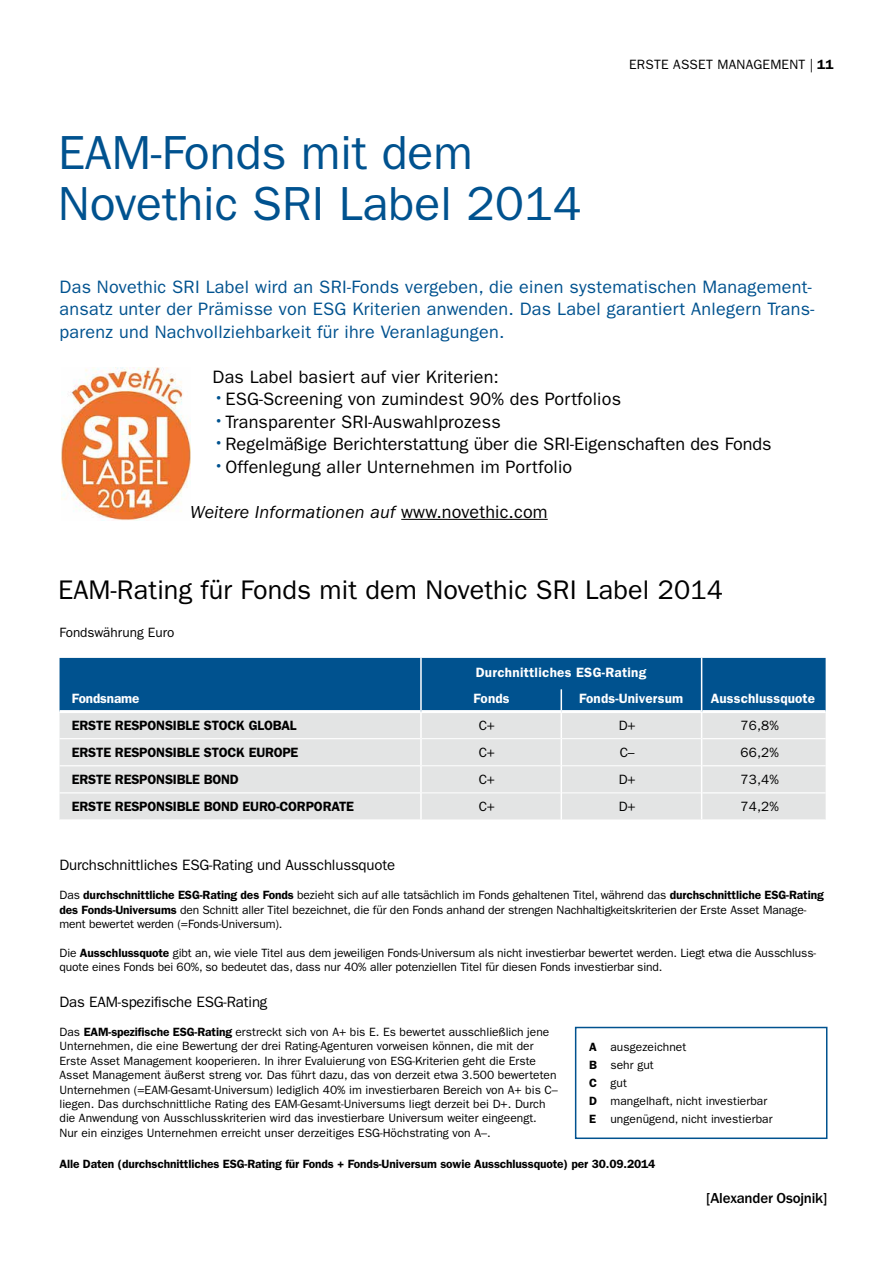
<style>
.page{position:relative;width:893px;height:1263px;background:#fff}
.page>*{position:absolute;margin:0;border:0;box-sizing:border-box;transform-origin:0 0}
.t1{font:48px/51px "ITC Franklin Gothic Std";color:#00528f}
.t2{font:27px "ITC Franklin Gothic Std";letter-spacing:.005em;color:#000}
.t3{font:18px "ITC Franklin Gothic Std";letter-spacing:.01em;color:#000}
.t4{font:18px/22.5px "ITC Franklin Gothic Std";letter-spacing:.015em;color:#00528f}
.t5{font:italic 18px "ITC Franklin Gothic Std";letter-spacing:.01em;color:#000}
.t6{font:15px "ITC Franklin Gothic Std";letter-spacing:-.01em;color:#000}
.t7{font:500 15px "ITC Franklin Gothic Std";letter-spacing:-.015em;color:#000}
.t8{font:600 13.5px "ITC Franklin Gothic Std";letter-spacing:-.01em;color:#000}
.t9{font:13.5px "ITC Franklin Gothic Std";letter-spacing:.01em;color:#000}
.t10{font:600 13.5px "ITC Franklin Gothic Std";letter-spacing:.01em;color:#fff}
.t11{font:600 13.5px "ITC Franklin Gothic Std";letter-spacing:-.01em;color:#fff}
.t12{font:12px/14.4px "ITC Franklin Gothic Std";color:#000}
.t13{font:600 12px "ITC Franklin Gothic Std";letter-spacing:-.01em;color:#000}
.s1{font-weight:600}
.s2{font-size:21px;color:#00528f}
.s3{font-style:normal}
</style>
<div class="page">
<hr style="left:401px;top:519px;width:147px;height:1px;background:#000">
<div style="left:575px;top:1027px;width:252px;height:112px;border:2px solid #00528f"></div>
<svg style="left:60px;top:658px;width:766px;height:162px;background:#9bb6ca"></svg>
<img style="left:61px;top:368px;width:129px;height:153px">
<h1 class="t1" style="left:58px;top:128px;width:525px">EAM-Fonds mit dem<br>Novethic SRI Label 2014</h1>
<p class="t9" style="left:629px;top:56px;width:206px">ERSTE ASSET MANAGEMENT | <span class="s1">11</span></p>
<p class="t4" style="left:60px;top:275px;width:756px">Das Novethic SRI Label wird an SRI-Fonds vergeben, die einen systematischen Management&shy;ansatz unter der Prämisse von ESG Kriterien anwenden. Das Label garantiert Anlegern Trans&shy;parenz und Nachvollziehbarkeit für ihre Veranlagungen.</p>
<h3 class="t3" style="left:213px;top:366px;width:288px">Das Label basiert auf vier Kriterien:</h3>
<h3 class="t3" style="left:213px;top:389px;width:410px"><span class="s2">•</span>ESG-Screening von zumindest 90% des Portfolios</h3>
<h3 class="t3" style="left:213px;top:411px;width:290px"><span class="s2">•</span>Transparenter SRI-Auswahlprozess</h3>
<h3 class="t3" style="left:213px;top:434px;width:560px"><span class="s2">•</span>Regelmäßige Berichterstattung über die SRI-Eigenschaften des Fonds</h3>
<h3 class="t3" style="left:213px;top:456px;width:361px"><span class="s2">•</span>Offenlegung aller Unternehmen im Portfolio</h3>
<h3 class="t5" style="left:190px;top:502px;width:359px">Weitere Informationen auf <span class="s3">www.novethic.com</span></h3>
<h2 class="t2" style="left:58px;top:574px;width:666px">EAM-Rating für Fonds mit dem Novethic SRI Label 2014</h2>
<p class="t9" style="left:60px;top:624px;width:116px">Fondswährung Euro</p>
<p class="t10" style="left:476px;top:664px;width:172px">Durchnittliches ESG-Rating</p>
<p class="t11" style="left:72px;top:690px;width:69px">Fondsname</p>
<p class="t10" style="left:473px;top:690px;width:38px">Fonds</p>
<p class="t10" style="left:579px;top:690px;width:106px">Fonds-Universum</p>
<p class="t10" style="left:711px;top:690px;width:106px">Ausschlussquote</p>
<p class="t8" style="left:72px;top:717px;width:226px">ERSTE RESPONSIBLE STOCK GLOBAL</p>
<p class="t9" style="left:479px;top:717px;width:18px">C+</p>
<p class="t9" style="left:619px;top:717px;width:18px">D+</p>
<p class="t9" style="left:741px;top:717px;width:40px">76,8%</p>
<p class="t8" style="left:72px;top:744px;width:228px">ERSTE RESPONSIBLE STOCK EUROPE</p>
<p class="t9" style="left:479px;top:744px;width:18px">C+</p>
<p class="t9" style="left:620px;top:744px;width:16px">C–</p>
<p class="t9" style="left:741px;top:744px;width:40px">66,2%</p>
<p class="t8" style="left:72px;top:771px;width:168px">ERSTE RESPONSIBLE BOND</p>
<p class="t9" style="left:479px;top:772px;width:18px">C+</p>
<p class="t9" style="left:619px;top:772px;width:18px">D+</p>
<p class="t9" style="left:741px;top:772px;width:40px">73,4%</p>
<p class="t8" style="left:72px;top:798px;width:284px">ERSTE RESPONSIBLE BOND EURO-CORPORATE</p>
<p class="t9" style="left:479px;top:799px;width:18px">C+</p>
<p class="t9" style="left:619px;top:799px;width:18px">D+</p>
<p class="t9" style="left:741px;top:799px;width:40px">74,2%</p>
<p class="t6" style="left:60px;top:857px;width:337px">Durchschnittliches ESG-Rating und Ausschlussquote</p>
<p class="t12" style="left:60px;top:888px;width:766px">Das <span class="s1">durchschnittliche ESG-Rating des Fonds</span> bezieht sich auf alle tatsächlich im Fonds gehaltenen Titel, während das <span class="s1">durchschnittliche ESG-Rating des Fonds-Universums</span> den Schnitt aller Titel bezeichnet, die für den Fonds anhand der strengen Nachhaltigkeitskriterien der Erste Asset Manage&shy;ment bewertet werden (=Fonds-Universum).</p>
<p class="t12" style="left:60px;top:945px;width:758px">Die <span class="s1">Ausschlussquote</span> gibt an, wie viele Titel aus dem jeweiligen Fonds-Universum als nicht investierbar bewertet werden. Liegt etwa die Ausschluss&shy;quote eines Fonds bei 60%, so bedeutet das, dass nur 40% aller potenziellen Titel für diesen Fonds investierbar sind.</p>
<p class="t6" style="left:60px;top:993px;width:209px">Das EAM-spezifische ESG-Rating</p>
<p class="t12" style="left:60px;top:1025px;width:500px">Das <span class="s1">EAM-spezifische ESG-Rating</span> erstreckt sich von A+ bis E. Es bewertet ausschließlich jene Unternehmen, die eine Bewertung der drei Rating-Agenturen vorweisen können, die mit der Erste Asset Management kooperieren. In ihrer Evaluierung von ESG-Kriterien geht die Erste Asset Management äußerst streng vor. Das führt dazu, das von derzeit etwa 3.500 bewerteten Unternehmen (=EAM-Gesamt-Universum) lediglich 40% im investierbaren Bereich von A+ bis C– liegen. Das durchschnittliche Rating des EAM-Gesamt-Universums liegt derzeit bei D+. Durch die Anwendung von Ausschlusskriterien wird das investierbare Universum weiter eingeengt.<br>Nur ein einziges Unternehmen erreicht unser derzeitiges ESG-Höchstrating von A–.</p>
<p class="t12" style="left:589px;top:1038px;width:185px;line-height:18px"><span class="s1">A</span> ausgezeichnet<br><span class="s1">B</span> sehr gut<br><span class="s1">C</span> gut<br><span class="s1">D</span> mangelhaft, nicht investierbar<br><span class="s1">E</span> ungenügend, nicht investierbar</p>
<p class="t13" style="left:60px;top:1157px;width:597px">Alle Daten (durchschnittliches ESG-Rating für Fonds + Fonds-Universum sowie Ausschlussquote) per 30.09.2014</p>
<p class="t7" style="left:706px;top:1190px;width:123px">[Alexander Osojnik]</p>
</div>
